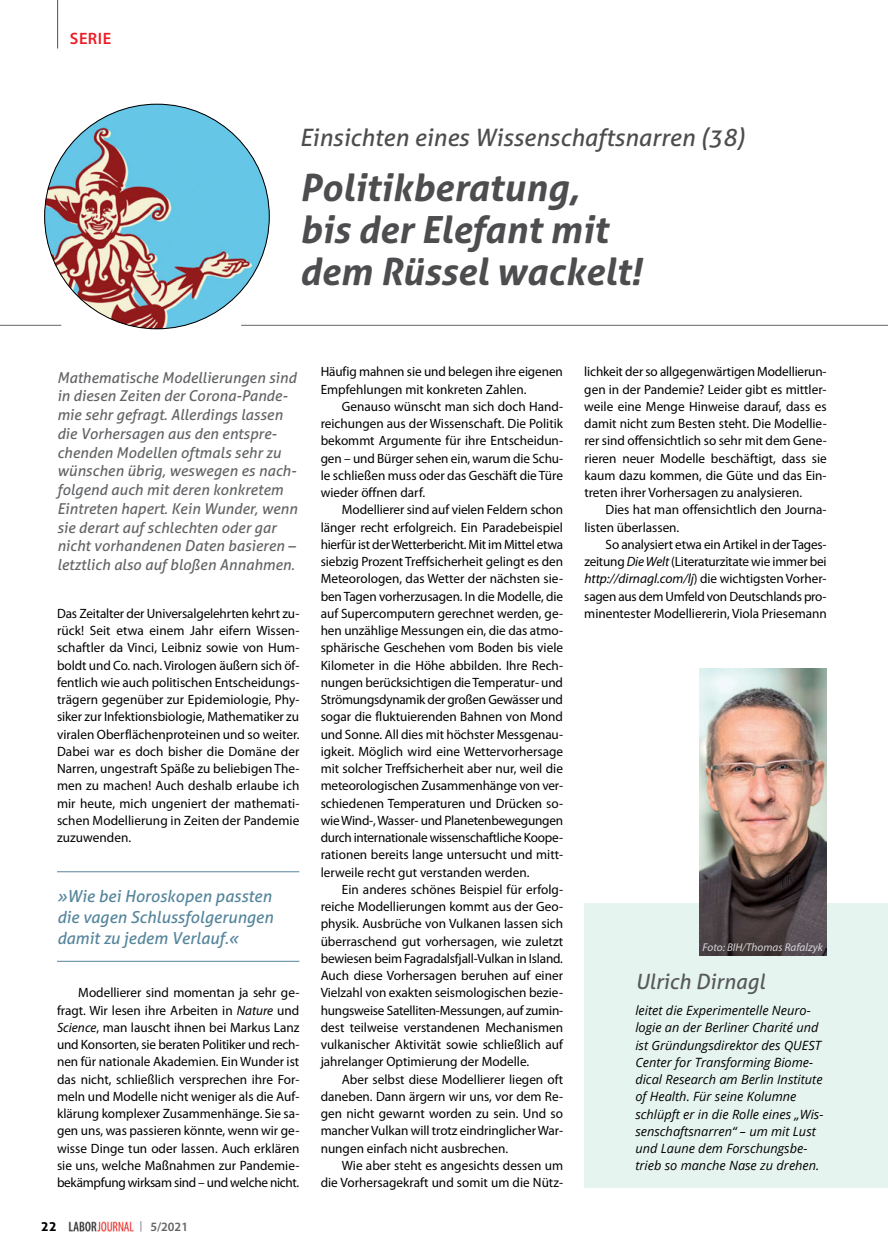
<style>
.page{position:relative;width:888px;height:1258px;background:#fff}
.page>*{position:absolute;margin:0;border:0;box-sizing:border-box;transform-origin:0 0}
.t1{font:italic 700 37.5px/42px "Aller";color:#4d4d4f}
.t2{font:italic 24px "Aller";color:#4d4d4f}
.t3{font:italic 21px "Aller";color:#58595b}
.t4{font:italic 16.5px/21px "Aller";color:#55859c;text-align:justify}
.t5{font:600 16.5px "Myriad Pro";letter-spacing:.03em;color:#ed1d24}
.t6{font:italic 15px/18.8px "Aller";color:#636466}
.t7{font:13.5px/17.2px "Myriad Pro";color:#000;text-align:justify}
.t8{font:13.5px "Myriad Pro";letter-spacing:-.02em;color:#000}
.t9{font:700 13.5px "Aller";color:#000}
.t10{font:italic 12.75px/17.2px "Open Sans";color:#000}
.t11{font:600 12.75px "Myriad Pro";color:#636466}
.t12{font:italic 11.25px "Myriad Pro";color:#d5d7d8}
.s1{font-style:italic}
.s2{font-weight:400;font-size:10.5px}
</style>
<div class="page">
<img style="left:69px;top:1221px;width:65px;height:11px">
<hr style="left:57px;top:0;width:1px;height:49px;background:#636466">
<hr style="left:241px;top:325px;width:647px;height:1px;background:#636466">
<hr style="left:0;top:325px;width:61px;height:1px;background:#636466">
<img style="left:45px;top:104px;width:224px;height:225px;border-radius:112px">
<hr style="left:57px;top:871px;width:242px;height:1px;background:#55859c">
<hr style="left:57px;top:961px;width:242px;height:1px;background:#55859c">
<div style="left:584px;top:903px;width:304px;height:285px;background:#e6f4ef"></div>
<img style="left:699px;top:668px;width:127px;height:288px">
<p class="t5" style="left:70px;top:28px;width:43px">SERIE</p>
<p class="t2" style="left:299px;top:123px;width:447px">Einsichten eines Wissenschaftsnarren (38)</p>
<p class="t1" style="left:299px;top:166px;width:343px">Politikberatung,<br>bis der Elefant mit dem Rüssel wackelt!</p>
<p class="t6" style="left:57px;top:368px;width:242px">Mathematische Modellierungen sind in diesen Zeiten der Corona-Pande&shy;mie sehr gefragt. Allerdings lassen die Vorhersagen aus den entspre&shy;chenden Modellen oftmals sehr zu wünschen übrig, weswegen es nach&shy;folgend auch mit deren konkretem Eintreten hapert. Kein Wunder, wenn sie derart auf schlechten oder gar nicht vorhandenen Daten basieren – letztlich also auf bloßen Annahmen.</p>
<p class="t7" style="left:57px;top:604px;width:244px">Das Zeitalter der Universalgelehrten kehrt zu&shy;rück! Seit etwa einem Jahr eifern Wissen&shy;schaftler da Vinci, Leibniz sowie von Hum&shy;boldt und Co. nach. Virologen äußern sich öf&shy;fentlich wie auch politischen Entscheidungs&shy;trägern gegenüber zur Epidemiologie, Phy&shy;siker zur Infektionsbiologie, Mathematiker zu viralen Oberflächenproteinen und so weiter.<br>Dabei war es doch bisher die Domäne der Narren, ungestraft Späße zu beliebigen The&shy;men zu machen! Auch deshalb erlaube ich mir heute, mich ungeniert der mathemati&shy;schen Modellierung in Zeiten der Pandemie zuzuwenden.</p>
<p class="t4" style="left:57px;top:885px;width:218px">»Wie bei Horoskopen passten die vagen Schlussfolgerungen damit zu jedem Verlauf.«</p>
<p class="t7" style="left:57px;top:984px;width:244px;text-indent:21px">Modellierer sind momentan ja sehr ge&shy;fragt. Wir lesen ihre Arbeiten in <span class="s1">Nature</span> und <span class="s1">Science</span>, man lauscht ihnen bei Markus Lanz und Konsorten, sie beraten Politiker und rech&shy;nen für nationale Akademien. Ein Wunder ist das nicht, schließlich versprechen ihre For&shy;meln und Modelle nicht weniger als die Auf&shy;klärung komplexer Zusammenhänge. Sie sa&shy;gen uns, was passieren könnte, wenn wir ge&shy;wisse Dinge tun oder lassen. Auch erklären sie uns, welche Maßnahmen zur Pandemie&shy;bekämpfung wirksam sind – und welche nicht.</p>
<p class="t9" style="left:41px;top:1218px;width:18px">22</p>
<p class="t11" style="left:140px;top:1218px;width:50px"><span class="s2">|</span> 5/2021</p>
<p class="t7" style="left:321px;top:363px;width:244px">Häufig mahnen sie und belegen ihre eigenen</p>
<p class="t7" style="left:321px;top:380px;width:207px">Empfehlungen mit konkreten Zahlen.</p>
<p class="t7" style="left:342px;top:397px;width:223px">Genauso wünscht man sich doch Hand-</p>
<p class="t7" style="left:321px;top:415px;width:244px">reichungen aus der Wissenschaft. Die Politik</p>
<p class="t7" style="left:321px;top:432px;width:244px">bekommt Argumente für ihre Entscheidun-</p>
<p class="t7" style="left:321px;top:449px;width:244px">gen – und Bürger sehen ein, warum die Schu-</p>
<p class="t7" style="left:321px;top:466px;width:244px">le schließen muss oder das Geschäft die Türe</p>
<p class="t7" style="left:321px;top:484px;width:106px">wieder öffnen darf.</p>
<p class="t7" style="left:342px;top:501px;width:223px">Modellierer sind auf vielen Feldern schon</p>
<p class="t7" style="left:321px;top:518px;width:244px">länger recht erfolgreich. Ein Paradebeispiel</p>
<p class="t8" style="left:321px;top:536px;width:244px">hierfür ist der Wetterbericht. Mit im Mittel etwa</p>
<p class="t7" style="left:321px;top:553px;width:244px">siebzig Prozent Treffsicherheit gelingt es den</p>
<p class="t7" style="left:321px;top:570px;width:244px">Meteorologen, das Wetter der nächsten sie-</p>
<p class="t7" style="left:321px;top:587px;width:244px">ben Tagen vorherzusagen. In die Modelle, die</p>
<p class="t7" style="left:321px;top:604px;width:244px">auf Supercomputern gerechnet werden, ge-</p>
<p class="t7" style="left:321px;top:622px;width:244px">hen unzählige Messungen ein, die das atmo-</p>
<p class="t7" style="left:321px;top:639px;width:244px">sphärische Geschehen vom Boden bis viele</p>
<p class="t7" style="left:321px;top:656px;width:244px">Kilometer in die Höhe abbilden. Ihre Rech-</p>
<p class="t7" style="left:321px;top:673px;width:244px">nungen berücksichtigen die Temperatur- und</p>
<p class="t8" style="left:321px;top:691px;width:244px">Strömungsdynamik der großen Gewässer und</p>
<p class="t7" style="left:321px;top:708px;width:244px">sogar die fluktuierenden Bahnen von Mond</p>
<p class="t7" style="left:321px;top:725px;width:244px">und Sonne. All dies mit höchster Messgenau-</p>
<p class="t7" style="left:321px;top:742px;width:244px">igkeit. Möglich wird eine Wettervorhersage</p>
<p class="t7" style="left:321px;top:760px;width:244px">mit solcher Treffsicherheit aber nur, weil die</p>
<p class="t7" style="left:321px;top:777px;width:244px">meteorologischen Zusammenhänge von ver-</p>
<p class="t7" style="left:321px;top:794px;width:244px">schiedenen Temperaturen und Drücken so-</p>
<p class="t7" style="left:321px;top:811px;width:244px">wie Wind-, Wasser- und Planetenbewegungen</p>
<p class="t8" style="left:321px;top:829px;width:244px">durch internationale wissenschaftliche Koope-</p>
<p class="t7" style="left:321px;top:846px;width:244px">rationen bereits lange untersucht und mitt-</p>
<p class="t7" style="left:321px;top:863px;width:210px">lerweile recht gut verstanden werden.</p>
<p class="t7" style="left:342px;top:880px;width:223px">Ein anderes schönes Beispiel für erfolg-</p>
<p class="t7" style="left:321px;top:898px;width:244px">reiche Modellierungen kommt aus der Geo-</p>
<p class="t7" style="left:321px;top:915px;width:244px">physik. Ausbrüche von Vulkanen lassen sich</p>
<p class="t7" style="left:321px;top:932px;width:244px">überraschend gut vorhersagen, wie zuletzt</p>
<p class="t7" style="left:321px;top:949px;width:244px">bewiesen beim Fagradalsfjall-Vulkan in Island.</p>
<p class="t7" style="left:321px;top:967px;width:244px">Auch diese Vorhersagen beruhen auf einer</p>
<p class="t7" style="left:321px;top:984px;width:244px">Vielzahl von exakten seismologischen bezie-</p>
<p class="t7" style="left:321px;top:1001px;width:244px">hungsweise Satelliten-Messungen, auf zumin-</p>
<p class="t7" style="left:321px;top:1018px;width:244px">dest teilweise verstandenen Mechanismen</p>
<p class="t7" style="left:321px;top:1036px;width:244px">vulkanischer Aktivität sowie schließlich auf</p>
<p class="t7" style="left:321px;top:1053px;width:210px">jahrelanger Optimierung der Modelle.</p>
<p class="t7" style="left:342px;top:1070px;width:223px">Aber selbst diese Modellierer liegen oft</p>
<p class="t7" style="left:321px;top:1087px;width:244px">daneben. Dann ärgern wir uns, vor dem Re-</p>
<p class="t7" style="left:321px;top:1105px;width:244px">gen nicht gewarnt worden zu sein. Und so</p>
<p class="t7" style="left:321px;top:1122px;width:244px">mancher Vulkan will trotz eindringlicher War-</p>
<p class="t7" style="left:321px;top:1139px;width:189px">nungen einfach nicht ausbrechen.</p>
<p class="t7" style="left:342px;top:1156px;width:223px">Wie aber steht es angesichts dessen um</p>
<p class="t7" style="left:321px;top:1174px;width:244px">die Vorhersagekraft und somit um die Nütz-</p>
<p class="t7" style="left:584px;top:363px;width:244px">lichkeit der so allgegenwärtigen Modellierun-</p>
<p class="t7" style="left:584px;top:380px;width:244px">gen in der Pandemie? Leider gibt es mittler-</p>
<p class="t7" style="left:584px;top:397px;width:244px">weile eine Menge Hinweise darauf, dass es</p>
<p class="t7" style="left:584px;top:415px;width:244px">damit nicht zum Besten steht. Die Modellie-</p>
<p class="t7" style="left:584px;top:432px;width:244px">rer sind offensichtlich so sehr mit dem Gene-</p>
<p class="t7" style="left:584px;top:449px;width:244px">rieren neuer Modelle beschäftigt, dass sie</p>
<p class="t7" style="left:584px;top:466px;width:244px">kaum dazu kommen, die Güte und das Ein-</p>
<p class="t7" style="left:584px;top:484px;width:219px">treten ihrer Vorhersagen zu analysieren.</p>
<p class="t7" style="left:606px;top:501px;width:223px">Dies hat man offensichtlich den Journa-</p>
<p class="t7" style="left:584px;top:518px;width:97px">listen überlassen.</p>
<p class="t7" style="left:606px;top:535px;width:223px">So analysiert etwa ein Artikel in der Tages-</p>
<p class="t7" style="left:584px;top:553px;width:244px">zeitung <span class="s1">Die Welt</span> (Literaturzitate wie immer bei</p>
<p class="t7" style="left:584px;top:570px;width:244px"><span class="s1">http://dirnagl.com/lj</span>) die wichtigsten Vorher-</p>
<p class="t8" style="left:584px;top:588px;width:244px">sagen aus dem Umfeld von Deutschlands pro-</p>
<p class="t7" style="left:584px;top:604px;width:244px">minentester Modelliererin, Viola Priesemann</p>
<p class="t12" style="left:703px;top:940px;width:122px">Foto: BIH/Thomas Rafalzyk</p>
<p class="t3" style="left:635px;top:969px;width:131px">Ulrich Dirnagl</p>
<p class="t10" style="left:635px;top:1001px;width:190px">leitet die Experimentelle Neuro&shy;logie an der Berliner Charité und ist Gründungsdirektor des QUEST<br>Center for Transforming Biome&shy;dical Research am Berlin Institute of Health. Für seine Kolumne schlüpft er in die Rolle eines „Wis&shy;senschaftsnarren“ – um mit Lust und Laune dem Forschungsbe&shy;trieb so manche Nase zu drehen.</p>
</div>
